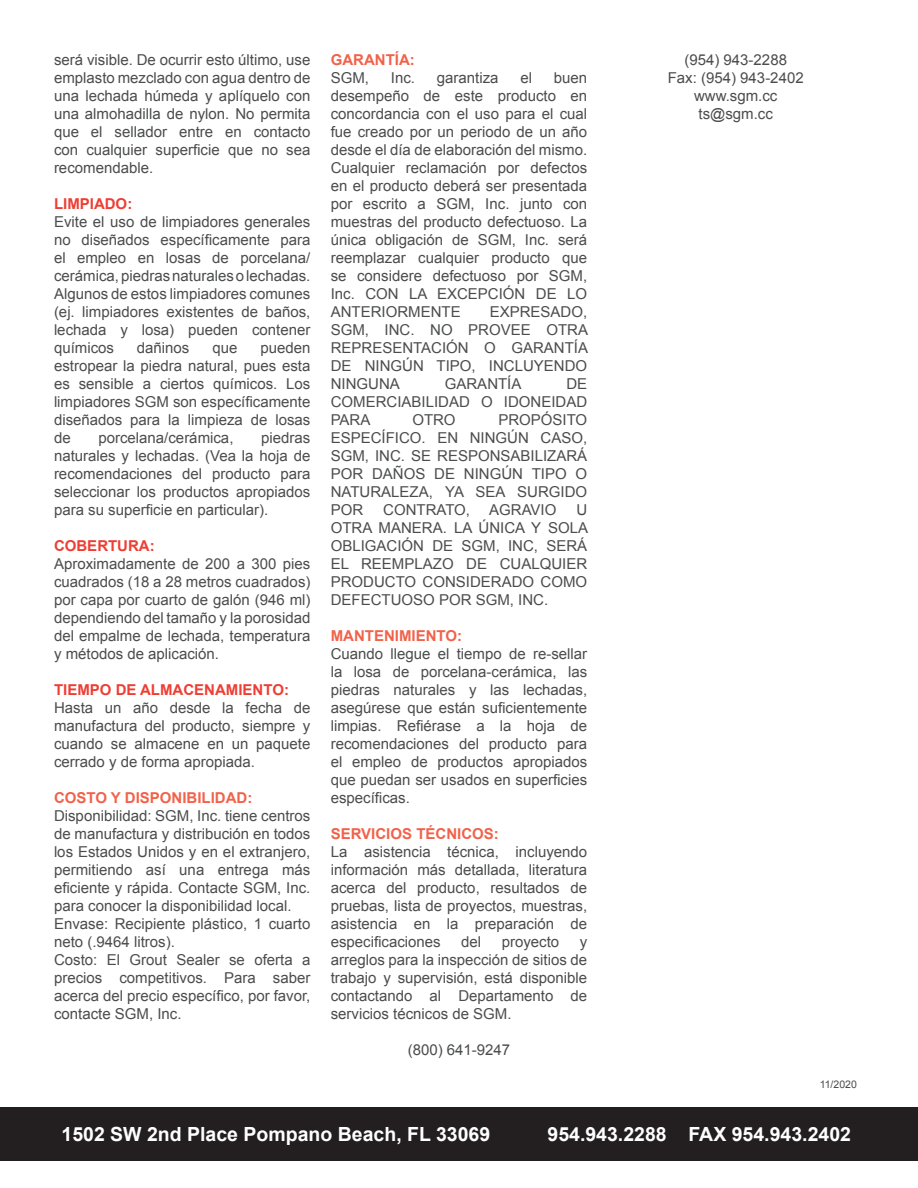
<style>
.page{position:relative;width:918px;height:1188px;background:#fff}
.page>*{position:absolute;margin:0;border:0;box-sizing:border-box;transform-origin:0 0}
.t1{font:700 19.5px "Arial";color:#fff}
.t2{font:15px/18px "Arial";color:#4b4c4d;text-align:justify}
.t3{font:700 15px "Arial";color:#f1624a}
.t4{font:700 15px "Arial";color:#ee3e34}
.t5{font:10.5px "Arial";color:#4b4c4d}
</style>
<div class="page">
<div style="left:0;top:1107px;width:918px;height:54px;background:#231f20"></div>
<p class="t2" style="left:54px;top:51px;width:258px">será visible. De ocurrir esto último, use emplasto mezclado con agua dentro de una lechada húmeda y aplíquelo con una almohadilla de nylon. No permita que el sellador entre en contacto con cualquier superficie que no sea recomendable.</p>
<p class="t4" style="left:54px;top:194px;width:80px">LIMPIADO:</p>
<p class="t2" style="left:54px;top:213px;width:258px">Evite el uso de limpiadores generales no diseñados específicamente para el empleo en losas de porcelana/ cerámica, piedras naturales o lechadas.<br>Algunos de estos limpiadores comunes (ej. limpiadores existentes de baños, lechada y losa) pueden contener químicos</p>
<p class="t2" style="left:54px;top:339px;width:258px;text-indent:206px">pueden estropear la piedra natural, pues esta es sensible a ciertos químicos. Los limpiadores SGM son específicamente diseñados para la limpieza de losas de</p>
<p class="t2" style="left:137px;top:339px;width:54px">dañinos</p>
<p class="t2" style="left:212px;top:339px;width:27px">que</p>
<p class="t2" style="left:98px;top:429px;width:137px">porcelana/cerámica,</p>
<p class="t2" style="left:54px;top:429px;width:258px;text-indent:207px">piedras naturales y lechadas. (Vea la hoja de recomendaciones del producto para seleccionar los productos apropiados para su superficie en particular).</p>
<p class="t4" style="left:54px;top:536px;width:102px">COBERTURA:</p>
<p class="t2" style="left:54px;top:555px;width:258px">Aproximadamente de 200 a 300 pies cuadrados (18 a 28 metros cuadrados) por capa por cuarto de galón (946 ml) dependiendo del tamaño y la porosidad del empalme de lechada, temperatura y métodos de aplicación.</p>
<p class="t4" style="left:54px;top:680px;width:237px">TIEMPO DE ALMACENAMIENTO:</p>
<p class="t2" style="left:54px;top:699px;width:258px">Hasta un año desde la fecha de manufactura del producto, siempre y cuando se almacene en un paquete cerrado y de forma apropiada.</p>
<p class="t3" style="left:54px;top:788px;width:200px">COSTO Y DISPONIBILIDAD:</p>
<p class="t2" style="left:54px;top:807px;width:258px">Disponibilidad: SGM, Inc. tiene centros de manufactura y distribución en todos los Estados Unidos y en el extranjero, permitiendo así una entrega más eficiente y rápida. Contacte SGM, Inc. para conocer la disponibilidad local.</p>
<p class="t2" style="left:54px;top:915px;width:258px">Envase: Recipiente plástico, 1 cuarto neto (.9464 litros).</p>
<p class="t2" style="left:54px;top:951px;width:258px">Costo: El Grout Sealer se oferta a precios competitivos. Para saber acerca del precio específico, por favor, contacte SGM, Inc.</p>
<p class="t3" style="left:331px;top:50px;width:86px">GARANTÍA:</p>
<p class="t2" style="left:331px;top:69px;width:40px">SGM,</p>
<p class="t2" style="left:391px;top:69px;width:26px">Inc.</p>
<p class="t2" style="left:437px;top:69px;width:63px">garantiza</p>
<p class="t2" style="left:520px;top:69px;width:13px">el</p>
<p class="t2" style="left:331px;top:69px;width:258px;text-indent:223px">buen desempeño de este producto en concordancia con el uso para el cual fue creado por un periodo de un año desde el día de elaboración del mismo.<br>Cualquier reclamación por defectos en el producto deberá ser presentada por escrito a SGM, Inc. junto con muestras del producto defectuoso. La única obligación de SGM, Inc. será reemplazar cualquier producto que se considere defectuoso por SGM, Inc. CON LA EXCEPCIÓN DE LO ANTERIORMENTE</p>
<p class="t2" style="left:331px;top:303px;width:259px;text-indent:159px">EXPRESADO, SGM, INC. NO PROVEE OTRA REPRESENTACIÓN O GARANTÍA DE NINGÚN TIPO, INCLUYENDO NINGUNA</p>
<p class="t2" style="left:445px;top:375px;width:78px">GARANTÍA</p>
<p class="t2" style="left:331px;top:375px;width:258px;text-indent:236px">DE COMERCIABILIDAD O IDONEIDAD PARA</p>
<p class="t2" style="left:331px;top:411px;width:258px;text-indent:168px">PROPÓSITO ESPECÍFICO. EN NINGÚN CASO, SGM, INC. SE RESPONSABILIZARÁ POR DAÑOS DE NINGÚN TIPO O NATURALEZA, YA SEA SURGIDO POR</p>
<p class="t2" style="left:412px;top:411px;width:45px">OTRO</p>
<p class="t2" style="left:383px;top:501px;width:88px">CONTRATO,</p>
<p class="t2" style="left:489px;top:501px;width:69px">AGRAVIO</p>
<p class="t2" style="left:331px;top:501px;width:259px;text-indent:246px">U OTRA MANERA. LA ÚNICA Y SOLA OBLIGACIÓN DE SGM, INC, SERÁ EL REEMPLAZO DE CUALQUIER PRODUCTO CONSIDERADO COMO DEFECTUOSO POR SGM, INC.</p>
<p class="t3" style="left:331px;top:626px;width:133px">MANTENIMIENTO:</p>
<p class="t2" style="left:331px;top:645px;width:258px">Cuando llegue el tiempo de re-sellar la losa de porcelana-cerámica, las piedras naturales y las lechadas, asegúrese que están suficientemente limpias. Refiérase a la hoja de recomendaciones del producto para el empleo de productos apropiados que puedan ser usados en superficies específicas.</p>
<p class="t3" style="left:331px;top:824px;width:170px">SERVICIOS TÉCNICOS:</p>
<p class="t2" style="left:331px;top:843px;width:258px">La asistencia técnica, incluyendo información más detallada, literatura acerca del producto, resultados de pruebas, lista de proyectos, muestras, asistencia en la preparación de especificaciones</p>
<p class="t2" style="left:461px;top:933px;width:22px">del</p>
<p class="t2" style="left:502px;top:933px;width:59px">proyecto</p>
<p class="t2" style="left:331px;top:933px;width:258px;text-indent:249px">y arreglos para la inspección de sitios de trabajo y supervisión, está disponible contactando al Departamento de servicios técnicos de SGM.</p>
<p class="t2" style="left:408px;top:1041px;width:104px">(800) 641-9247</p>
<p class="t2" style="left:684px;top:51px;width:104px">(954) 943-2288</p>
<p class="t2" style="left:668px;top:69px;width:137px">Fax: (954) 943-2402</p>
<p class="t2" style="left:694px;top:87px;width:85px">www.sgm.cc</p>
<p class="t2" style="left:699px;top:105px;width:76px">ts@sgm.cc</p>
<p class="t5" style="left:820px;top:1077px;width:39px">11/2020</p>
<p class="t1" style="left:62px;top:1121px;width:430px">1502 SW 2nd Place Pompano Beach, FL 33069</p>
<p class="t1" style="left:547px;top:1121px;width:305px">954.943.2288 FAX 954.943.2402</p>
</div>
